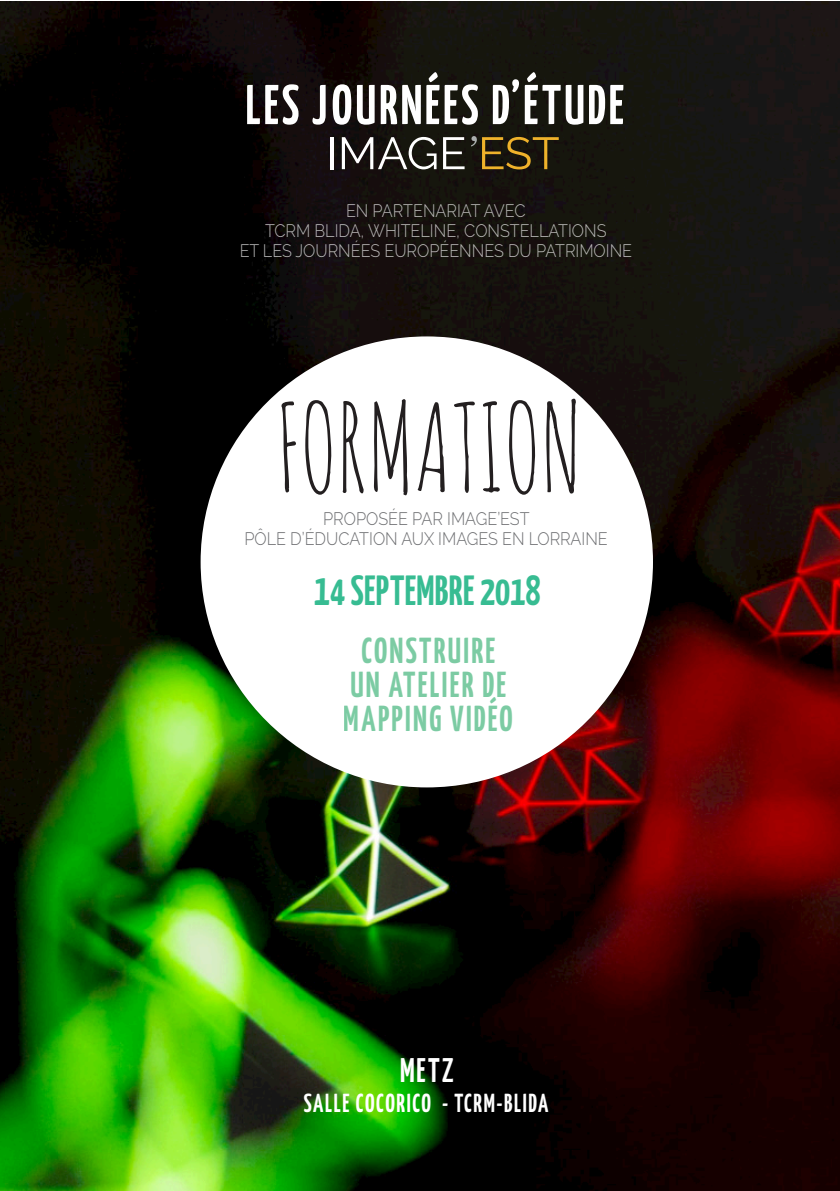
<style>
.page{position:relative;width:840px;height:1191px;background:#fff}
.page>*{position:absolute;margin:0;border:0;box-sizing:border-box;transform-origin:0 0}
.t1{font:120px "Amatic SC";color:#231f20;scale:.9 1}
.t2{font:700 56px "Yanone Kaffeesatz";letter-spacing:.06em;color:#fff;scale:.9 1}
.t3{font:700 42px "Yanone Kaffeesatz";letter-spacing:.01em;color:#37bc92;scale:.9 1}
.t4{font:700 36px/34px "Yanone Kaffeesatz";letter-spacing:.07em;color:#63c292;text-align:center;scale:.9 1}
.t5{font:700 34px "Yanone Kaffeesatz";color:#fff;scale:.9 1}
.t6{font:700 26px "Yanone Kaffeesatz";letter-spacing:.07em;color:#fff;scale:.9 1}
.t7{font:300 18px/20px "Raleway";color:#fff;text-align:center;scale:.9 1}
.t8{font:300 18px "Raleway";color:#6c6d70;scale:.9 1}
.s1{font-size:44px}
</style>
<div class="page">
<img style="left:0;top:1px;width:839px;height:1189px">
<div style="left:200px;top:336px;width:452px;height:451px;background:#fff;border-radius:50%"></div>
<hr style="left:330px;top:137px;width:3px;height:32px;background:#fff">
<svg style="left:341px;top:137px;width:95px;height:32px"></svg>
<svg style="left:443px;top:137px;width:21px;height:32px"></svg>
<svg style="left:471px;top:136px;width:5px;height:10px"></svg>
<svg style="left:482px;top:137px;width:76px;height:32px;background:#4e3c15"></svg>
<p class="t2" style="left:245px;top:65px;width:421px">LES JOURNÉES D’ÉTUDE</p>
<p class="t7" style="left:239px;top:201px;width:437px">EN PARTENARIAT AVEC<br>TCRM BLIDA, WHITELINE, CONSTELLATIONS<br>ET LES JOURNÉES EUROPÉENNES DU PATRIMOINE</p>
<p class="t1" style="left:277px;top:370px;width:339px">FORMATION</p>
<p class="t8" style="left:323px;top:508px;width:230px">PROPOSÉE PAR IMAGE’EST</p>
<p class="t8" style="left:244px;top:528px;width:405px">PÔLE D’ÉDUCATION AUX IMAGES EN LORRAINE</p>
<p class="t3" style="left:314px;top:560px;width:253px"><span class="s1">1</span>4 SEPTEMBRE 2018</p>
<h3 class="t4" style="left:343px;top:632px;width:189px">CONSTRUIRE<br>UN ATELIER DE<br>MAPPING VIDÉO</h3>
<p class="t5" style="left:400px;top:1045px;width:61px">METZ</p>
<p class="t6" style="left:304px;top:1084px;width:273px">SALLE COCORICO - TCRM-BLIDA</p>
</div>
